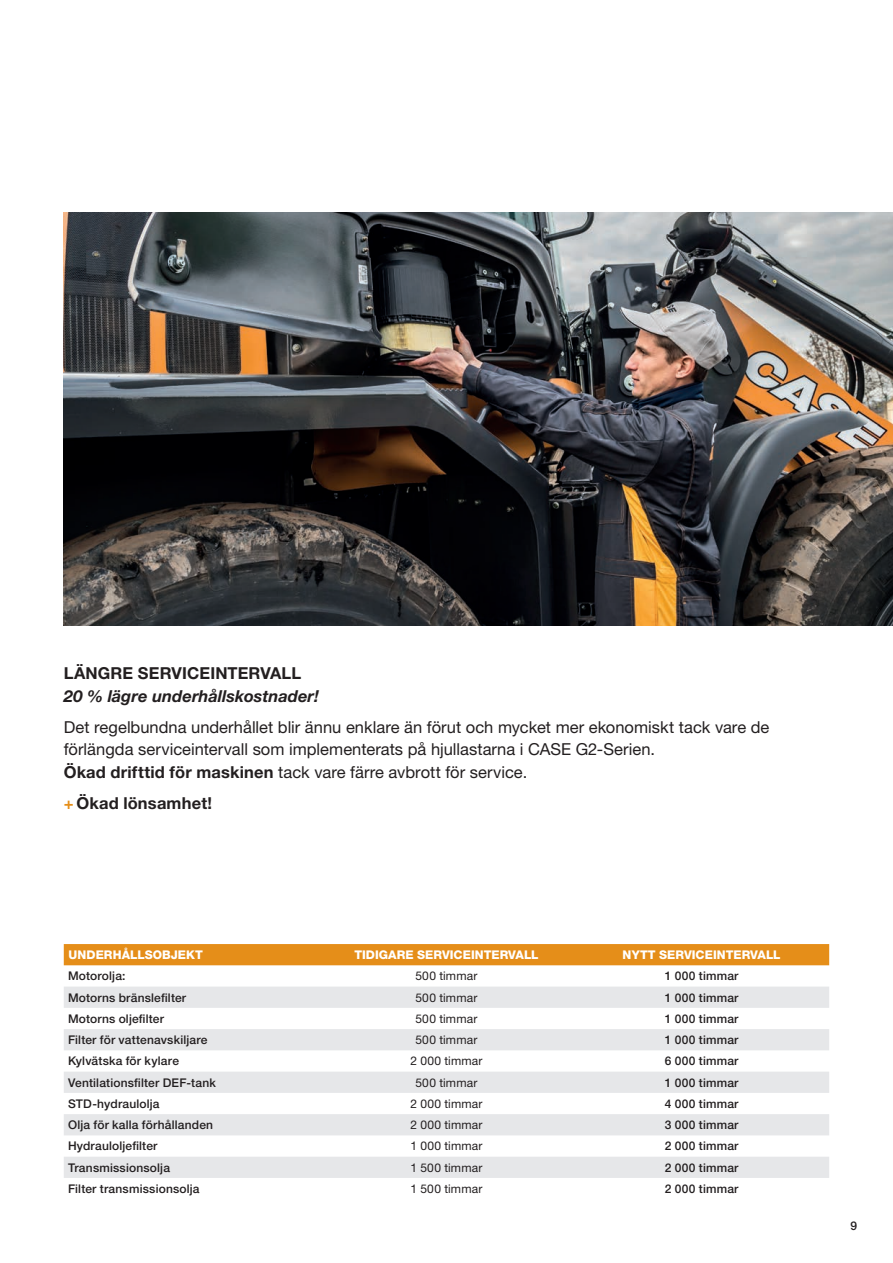
<style>
.page{position:relative;width:893px;height:1263px;background:#fff}
.page>*{position:absolute;margin:0;border:0;box-sizing:border-box;transform-origin:0 0}
.TXT__11-15{font:16.5px/22.5px "Helvetica Neue LT Pro";color:#231f20}
.TITOLETTI{font:italic 700 16.5px/22.5px "Helvetica Neue LT Pro";letter-spacing:.005em;color:#231f20}
.t1{font:700 16.5px "Helvetica Neue LT Pro";letter-spacing:.01em;color:#231f20}
.TABELLA-TESTO{font:500 12px "Helvetica Neue LT Pro";letter-spacing:.015em;color:#231f20}
.TABELLA-TESTO-2{font:12px "Helvetica Neue LT Pro";letter-spacing:.015em;color:#231f20}
.TABELLA-TITOLO{font:800 12px "Helvetica Neue LT Pro";letter-spacing:.005em;color:#fff}
.s1{font-style:normal}
.s2{font-weight:700}
.s3{color:#e58e19}
</style>
<div class="page">
<img style="left:64px;top:213px;width:829px;height:412px">
<div style="left:64px;top:944px;width:765px;height:21px;background:#e58e19"></div>
<svg style="left:64px;top:986px;width:765px;height:192px;fill:#e6e7e9"></svg>
<p class="TITOLETTI" style="left:64px;top:662px;width:257px"><span class="s1">LÄNGRE SERVICEINTERVALL<br></span>20 % lägre underhållskostnader!</p>
<p class="TXT__11-15" style="left:64px;top:716px;width:707px">Det regelbundna underhållet blir ännu enklare än förut och mycket mer ekonomiskt tack vare de förlängda serviceintervall som implementerats på hjullastarna i CASE G2-Serien.</p>
<p class="TXT__11-15" style="left:64px;top:761px;width:465px"><span class="s2">Ökad drifttid för maskinen</span> tack vare färre avbrott för service.</p>
<p class="t1" style="left:64px;top:793px;width:150px"><span class="s3">+</span> Ökad lönsamhet!</p>
<p class="TABELLA-TITOLO" style="left:69px;top:947px;width:136px">UNDERHÅLLSOBJEKT</p>
<p class="TABELLA-TITOLO" style="left:354px;top:947px;width:186px">TIDIGARE SERVICEINTERVALL</p>
<p class="TABELLA-TITOLO" style="left:623px;top:947px;width:159px">NYTT SERVICEINTERVALL</p>
<p class="TABELLA-TESTO" style="left:68px;top:969px;width:59px">Motorolja:</p>
<p class="TABELLA-TESTO-2" style="left:416px;top:969px;width:63px">500 timmar</p>
<p class="TABELLA-TESTO" style="left:665px;top:969px;width:75px">1 000 timmar</p>
<p class="TABELLA-TESTO" style="left:68px;top:990px;width:120px">Motorns bränslefilter</p>
<p class="TABELLA-TESTO-2" style="left:416px;top:990px;width:63px">500 timmar</p>
<p class="TABELLA-TESTO" style="left:665px;top:990px;width:75px">1 000 timmar</p>
<p class="TABELLA-TESTO" style="left:68px;top:1011px;width:97px">Motorns oljefilter</p>
<p class="TABELLA-TESTO-2" style="left:416px;top:1011px;width:63px">500 timmar</p>
<p class="TABELLA-TESTO" style="left:665px;top:1011px;width:75px">1 000 timmar</p>
<p class="TABELLA-TESTO" style="left:68px;top:1032px;width:141px">Filter för vattenavskiljare</p>
<p class="TABELLA-TESTO-2" style="left:416px;top:1032px;width:63px">500 timmar</p>
<p class="TABELLA-TESTO" style="left:665px;top:1032px;width:75px">1 000 timmar</p>
<p class="TABELLA-TESTO" style="left:68px;top:1054px;width:112px">Kylvätska för kylare</p>
<p class="TABELLA-TESTO-2" style="left:410px;top:1054px;width:74px">2 000 timmar</p>
<p class="TABELLA-TESTO" style="left:665px;top:1054px;width:75px">6 000 timmar</p>
<p class="TABELLA-TESTO" style="left:68px;top:1075px;width:149px">Ventilationsfilter DEF-tank</p>
<p class="TABELLA-TESTO-2" style="left:416px;top:1075px;width:63px">500 timmar</p>
<p class="TABELLA-TESTO" style="left:665px;top:1075px;width:75px">1 000 timmar</p>
<p class="TABELLA-TESTO" style="left:68px;top:1096px;width:93px">STD-hydraulolja</p>
<p class="TABELLA-TESTO-2" style="left:410px;top:1096px;width:74px">2 000 timmar</p>
<p class="TABELLA-TESTO" style="left:665px;top:1096px;width:75px">4 000 timmar</p>
<p class="TABELLA-TESTO" style="left:68px;top:1118px;width:147px">Olja för kalla förhållanden</p>
<p class="TABELLA-TESTO-2" style="left:410px;top:1118px;width:74px">2 000 timmar</p>
<p class="TABELLA-TESTO" style="left:665px;top:1118px;width:75px">3 000 timmar</p>
<p class="TABELLA-TESTO" style="left:68px;top:1139px;width:91px">Hydrauloljefilter</p>
<p class="TABELLA-TESTO-2" style="left:410px;top:1139px;width:74px">1 000 timmar</p>
<p class="TABELLA-TESTO" style="left:665px;top:1139px;width:75px">2 000 timmar</p>
<p class="TABELLA-TESTO" style="left:68px;top:1160px;width:103px">Transmissionsolja</p>
<p class="TABELLA-TESTO-2" style="left:411px;top:1160px;width:73px">1 500 timmar</p>
<p class="TABELLA-TESTO" style="left:665px;top:1160px;width:75px">2 000 timmar</p>
<p class="TABELLA-TESTO" style="left:68px;top:1181px;width:133px">Filter transmissionsolja</p>
<p class="TABELLA-TESTO-2" style="left:411px;top:1181px;width:73px">1 500 timmar</p>
<p class="TABELLA-TESTO" style="left:665px;top:1181px;width:75px">2 000 timmar</p>
<p class="TABELLA-TESTO" style="left:850px;top:1218px;width:8px">9</p>
</div>
